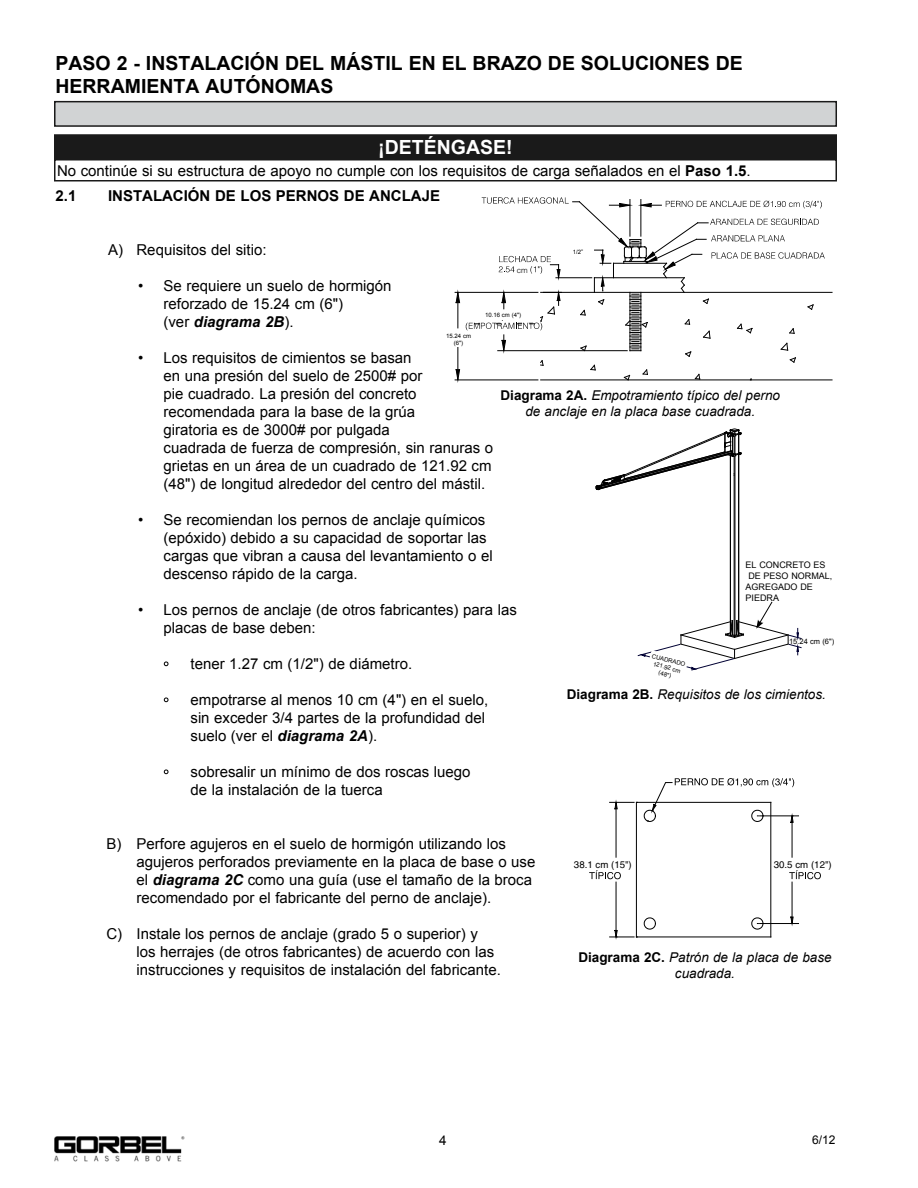
<style>
.page{position:relative;width:918px;height:1188px;background:#fff}
.page>*{position:absolute;margin:0;border:0;box-sizing:border-box;transform-origin:0 0}
.t1{font:700 19.5px/23.4px "Arial";color:#000}
.t2{font:700 19.5px "Arial";color:#fff}
.t3{font:15px/18px "Arial";color:#000}
.t4{font:700 15px "Arial";color:#000}
.t5{font:italic 13.5px/16.2px "Arial";color:#000;text-align:center}
.t6{font:13.5px "Arial";color:#000}
.t7{font:12px "Arial";color:#000}
.t8{font:9.6px "Helvetica LT Std";letter-spacing:.005em;color:#000}
.t9{font:9px "Arial";color:#000}
.t10{font:300 7.95px "Helvetica LT Std";color:#000}
.t11{font:7.5px "Arial";color:#000}
.t12{font:6px/7.2px "Arial";color:#000;text-align:center}
.s1{font-weight:700}
.s2{font-weight:700;font-style:italic}
.s3{font-weight:700;font-style:normal}
</style>
<div class="page">
<svg style="left:164px;top:662px;width:4px;height:4px"></svg>
<svg style="left:164px;top:698px;width:4px;height:4px"></svg>
<svg style="left:164px;top:770px;width:4px;height:4px"></svg>
<div style="left:55px;top:135px;width:781px;height:24px;background:#1a1a1a"></div>
<div style="left:54px;top:134px;width:783px;height:26px;border:2px solid #1a1a1a"></div>
<div style="left:54px;top:159px;width:783px;height:23px;border:2px solid #1a1a1a"></div>
<img style="left:54px;top:1136px;width:131px;height:26px">
<hr style="left:739px;top:454px;width:1px;height:180px;background:#000">
<hr style="left:734px;top:475px;width:1px;height:160px;background:#000">
<hr style="left:735px;top:456px;width:1px;height:179px;background:#000">
<hr style="left:738px;top:454px;width:1px;height:180px;background:#000">
<hr style="left:730px;top:474px;width:1px;height:160px;background:#000">
<svg style="left:596px;top:429px;width:146px;height:61px"></svg>
<hr style="left:541px;top:380px;width:291px;height:1px;background:#000">
<hr style="left:541px;top:292px;width:291px;height:1px;background:#000">
<svg style="left:454px;top:197px;width:371px;height:184px"></svg>
<svg style="left:589px;top:778px;width:232px;height:160px"></svg>
<div style="left:54px;top:101px;width:783px;height:26px;background:#d1d3d4;border:2px solid #1a1a1a"></div>
<svg style="left:637px;top:602px;width:165px;height:69px"></svg>
<div style="left:475px;top:310px;width:57px;height:10px;background:#fff"></div>
<div style="left:443px;top:331px;width:31px;height:16px;background:#fff"></div>
<div style="left:564px;top:244px;width:28px;height:16px;background:#fff"></div>
<h1 class="t1" style="left:56px;top:52px;width:689px">PASO 2 - INSTALACIÓN DEL MÁSTIL EN EL BRAZO DE SOLUCIONES DE<br>HERRAMIENTA AUTÓNOMAS</h1>
<h1 class="t2" style="left:378px;top:134px;width:136px">¡DETÉNGASE!</h1>
<p class="t3" style="left:57px;top:162px;width:695px">No continúe si su estructura de apoyo no cumple con los requisitos de carga señalados en el <span class="s1">Paso 1.5</span>.</p>
<p class="t4" style="left:56px;top:186px;width:22px">2.1</p>
<p class="t4" style="left:108px;top:186px;width:334px">INSTALACIÓN DE LOS PERNOS DE ANCLAJE</p>
<p class="t3" style="left:108px;top:241px;width:160px">A) Requisitos del sitio:</p>
<p class="t3" style="left:164px;top:277px;width:230px;text-indent:-26px">• Se requiere un suelo de hormigón reforzado de 15.24 cm (6")<br>(ver <span class="s2">diagrama 2B</span>).</p>
<p class="t3" style="left:164px;top:349px;width:331px;text-indent:-26px">• Los requisitos de cimientos se basan<br>en una presión del suelo de 2500# por<br>pie cuadrado. La presión del concreto recomendada para la base de la grúa<br>giratoria es de 3000# por pulgada<br>cuadrada de fuerza de compresión, sin ranuras o grietas en un área de un cuadrado de 121.92 cm (48") de longitud alrededor del centro del mástil.</p>
<p class="t3" style="left:164px;top:511px;width:331px;text-indent:-26px">• Se recomiendan los pernos de anclaje químicos (epóxido) debido a su capacidad de soportar las cargas que vibran a causa del levantamiento o el descenso rápido de la carga.</p>
<p class="t3" style="left:164px;top:601px;width:355px;text-indent:-26px">• Los pernos de anclaje (de otros fabricantes) para las placas de base deben:</p>
<p class="t3" style="left:191px;top:655px;width:223px">tener 1.27 cm (1/2") de diámetro.</p>
<p class="t3" style="left:191px;top:691px;width:299px">empotrarse al menos 10 cm (4") en el suelo, sin exceder 3/4 partes de la profundidad del suelo (ver el <span class="s2">diagrama 2A</span>).</p>
<p class="t3" style="left:191px;top:763px;width:282px">sobresalir un mínimo de dos roscas luego de la instalación de la tuerca</p>
<p class="t12" style="left:573px;top:248px;width:12px">1/2”</p>
<p class="t10" style="left:517px;top:265px;width:12px">cm</p>
<p class="t12" style="left:485px;top:311px;width:38px">10.16 cm (4")</p>
<p class="t12" style="left:446px;top:332px;width:26px">15.24 cm (6")</p>
<p class="t5" style="left:501px;top:387px;width:281px"><span class="s3">Diagrama 2A.</span> Empotramiento típico del perno de anclaje en la placa base cuadrada.</p>
<p class="t9" style="left:746px;top:559px;width:82px">EL CONCRETO ES</p>
<p class="t9" style="left:748px;top:570px;width:86px">DE PESO NORMAL,</p>
<p class="t9" style="left:746px;top:581px;width:69px">AGREGADO DE</p>
<p class="t9" style="left:746px;top:592px;width:35px">PIEDRA</p>
<p class="t11" style="left:789px;top:637px;width:47px">15.24 cm (6")</p>
<p class="t12" style="left:653px;top:652px;width:36px;rotate:15deg">CUADRADO<br>121.92 cm (48")</p>
<p class="t5" style="left:567px;top:686px;width:261px"><span class="s3">Diagrama 2B.</span> Requisitos de los cimientos.</p>
<p class="t3" style="left:137px;top:835px;width:401px;text-indent:-30px">B) Perfore agujeros en el suelo de hormigón utilizando los agujeros perforados previamente en la placa de base o use el <span class="s2">diagrama 2C</span> como una guía (use el tamaño de la broca recomendado por el fabricante del perno de anclaje).</p>
<p class="t3" style="left:137px;top:925px;width:366px;text-indent:-30px">C) Instale los pernos de anclaje (grado 5 o superior) y los herrajes (de otros fabricantes) de acuerdo con las instrucciones y requisitos de instalación del fabricante.</p>
<p class="t8" style="left:574px;top:859px;width:59px">38.1 cm (15")</p>
<p class="t8" style="left:774px;top:859px;width:59px">30.5 cm (12")</p>
<p class="t5" style="left:578px;top:949px;width:255px"><span class="s3">Diagrama 2C.</span> Patrón de la placa de base cuadrada.</p>
<p class="t6" style="left:439px;top:1132px;width:9px">4</p>
<p class="t7" style="left:812px;top:1132px;width:25px">6/12</p>
</div>
